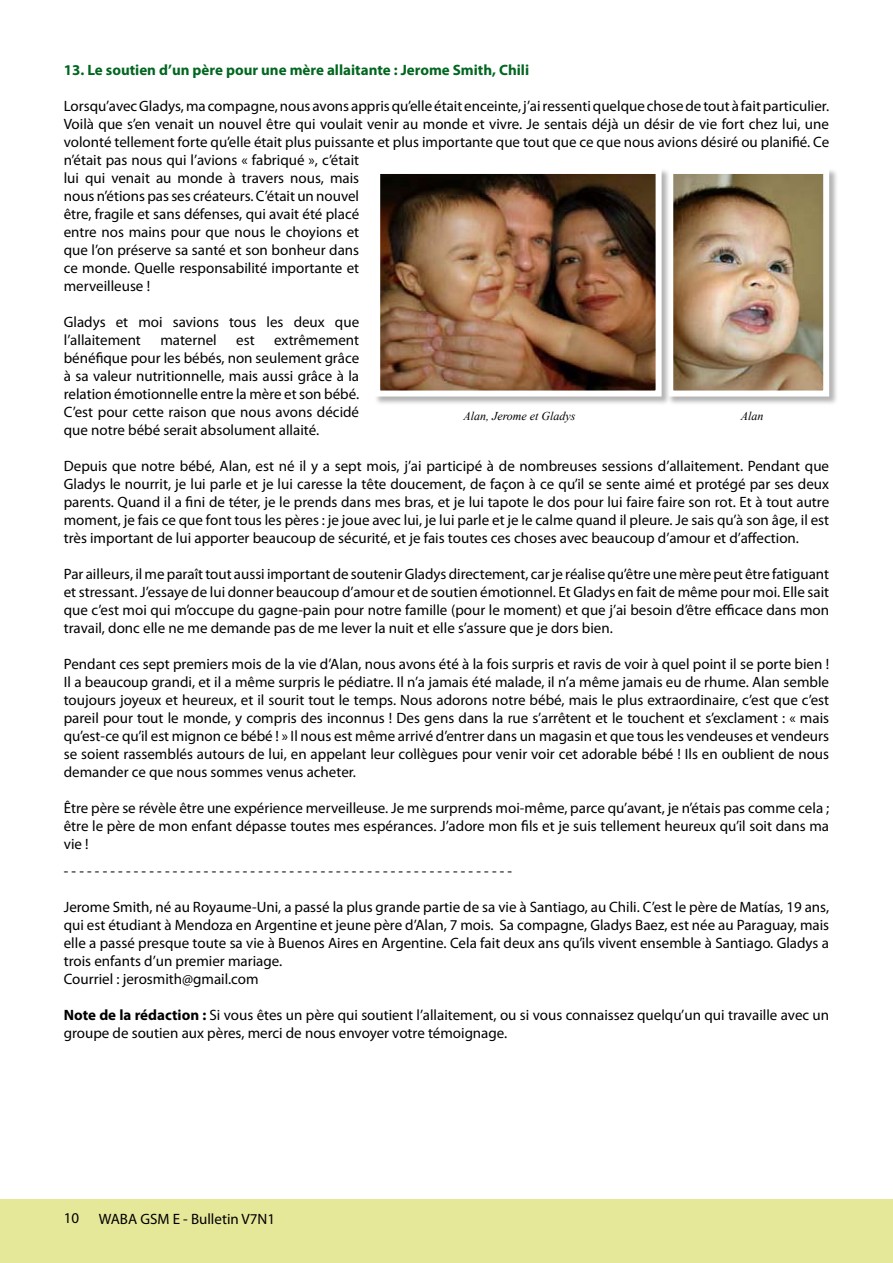
<style>
.page{position:relative;width:893px;height:1263px;background:#fff}
.page>*{position:absolute;margin:0;border:0;box-sizing:border-box;transform-origin:0 0}
.t1{font:15px/18px "Myriad Pro";color:#000;text-align:justify}
.t2{font:700 15px "Myriad Pro";color:#01661f}
.t3{font:italic 12px "Times New Roman";color:#000}
.s1{font-weight:700}
</style>
<div class="page">
<div style="left:0;top:1199px;width:893px;height:64px;background:#e6e899"></div>
<div style="left:666px;top:167px;width:173px;height:239px;background:#000;opacity:.3"></div>
<img style="left:674px;top:175px;width:148px;height:214px">
<div style="left:667px;top:168px;width:162px;height:228px;border:6px solid #fff"></div>
<div style="left:373px;top:167px;width:298px;height:239px;background:#000;opacity:.3"></div>
<img style="left:381px;top:175px;width:274px;height:214px">
<div style="left:374px;top:168px;width:288px;height:228px;border:6px solid #fff"></div>
<p class="t2" style="left:64px;top:60px;width:467px">13. Le soutien d’un père pour une mère allaitante : Jerome Smith, Chili</p>
<p class="t1" style="left:64px;top:97px;width:767px;text-align:left">Lorsqu’avec Gladys, ma compagne, nous avons appris qu’elle était enceinte, j’ai ressenti quelque chose de tout à fait particulier.<br>Voilà que s’en venait un nouvel être qui voulait venir au monde et vivre. Je sentais déjà un désir de vie fort chez lui, une volonté tellement forte qu’elle était plus puissante et plus importante que tout que ce que nous avions désiré ou planifié. Ce n’était pas nous qui l’avions « fabriqué », c’était<br>lui qui venait au monde à travers nous, mais<br>nous n’étions pas ses créateurs. C’était un nouvel<br>être, fragile et sans défenses, qui avait été placé<br>entre nos mains pour que nous le choyions et<br>que l’on préserve sa santé et son bonheur dans<br>ce monde. Quelle responsabilité importante et<br>merveilleuse !</p>
<p class="t1" style="left:64px;top:313px;width:297px">Gladys et moi savions tous les deux que l’allaitement</p>
<p class="t1" style="left:160px;top:331px;width:58px">maternel</p>
<p class="t1" style="left:236px;top:331px;width:20px">est</p>
<p class="t1" style="left:64px;top:331px;width:297px;text-indent:210px">extrêmement bénéfique pour les bébés, non seulement grâce à sa valeur nutritionnelle, mais aussi grâce à la relation émotionnelle entre la mère et son bébé.<br>C’est pour cette raison que nous avons décidé que notre bébé serait absolument allaité.</p>
<p class="t1" style="left:64px;top:457px;width:767px">Depuis que notre bébé, Alan, est né il y a sept mois, j’ai participé à de nombreuses sessions d’allaitement. Pendant que Gladys le nourrit, je lui parle et je lui caresse la tête doucement, de façon à ce qu’il se sente aimé et protégé par ses deux parents. Quand il a fini de téter, je le prends dans mes bras, et je lui tapote le dos pour lui faire faire son rot. Et à tout autre moment, je fais ce que font tous les pères : je joue avec lui, je lui parle et je le calme quand il pleure. Je sais qu’à son âge, il est très important de lui apporter beaucoup de sécurité, et je fais toutes ces choses avec beaucoup d’amour et d’affection.</p>
<p class="t1" style="left:64px;top:565px;width:767px">Par ailleurs, il me paraît tout aussi important de soutenir Gladys directement, car je réalise qu’être une mère peut être fatiguant et stressant. J’essaye de lui donner beaucoup d’amour et de soutien émotionnel. Et Gladys en fait de même pour moi. Elle sait que c’est moi qui m’occupe du gagne-pain pour notre famille (pour le moment) et que j’ai besoin d’être efficace dans mon travail, donc elle ne me demande pas de me lever la nuit et elle s’assure que je dors bien.</p>
<p class="t1" style="left:64px;top:655px;width:767px">Pendant ces sept premiers mois de la vie d’Alan, nous avons été à la fois surpris et ravis de voir à quel point il se porte bien !<br>Il a beaucoup grandi, et il a même surpris le pédiatre. Il n’a jamais été malade, il n’a même jamais eu de rhume. Alan semble toujours joyeux et heureux, et il sourit tout le temps. Nous adorons notre bébé, mais le plus extraordinaire, c’est que c’est pareil pour tout le monde, y compris des inconnus ! Des gens dans la rue s’arrêtent et le touchent et s’exclament : « mais qu’est-ce qu’il est mignon ce bébé ! » Il nous est même arrivé d’entrer dans un magasin et que tous les vendeuses et vendeurs se soient rassemblés autours de lui, en appelant leur collègues pour venir voir cet adorable bébé ! Ils en oublient de nous demander ce que nous sommes venus acheter.</p>
<p class="t1" style="left:64px;top:799px;width:767px">Être père se révèle être une expérience merveilleuse. Je me surprends moi-même, parce qu’avant, je n’étais pas comme cela ; être le père de mon enfant dépasse toutes mes espérances. J’adore mon fils et je suis tellement heureux qu’il soit dans ma vie !</p>
<p class="t1" style="left:64px;top:862px;width:450px">- - - - - - - - - - - - - - - - - - - - - - - - - - - - - - - - - - - - - - - - - - - - - - - - - - - - - - - - - -</p>
<p class="t1" style="left:64px;top:898px;width:767px;text-align:left">Jerome Smith, né au Royaume-Uni, a passé la plus grande partie de sa vie à Santiago, au Chili. C’est le père de Matías, 19 ans, qui est étudiant à Mendoza en Argentine et jeune père d’Alan, 7 mois. Sa compagne, Gladys Baez, est née au Paraguay, mais elle a passé presque toute sa vie à Buenos Aires en Argentine. Cela fait deux ans qu’ils vivent ensemble à Santiago. Gladys a trois enfants d’un premier mariage.<br>Courriel : jerosmith@gmail.com</p>
<p class="t1" style="left:64px;top:1006px;width:767px"><span class="s1">Note de la rédaction :</span> Si vous êtes un père qui soutient l’allaitement, ou si vous connaissez quelqu’un qui travaille avec un groupe de soutien aux pères, merci de nous envoyer votre témoignage.</p>
<p class="t3" style="left:463px;top:408px;width:114px">Alan, Jerome et Gladys</p>
<p class="t3" style="left:741px;top:408px;width:24px">Alan</p>
<p class="t1" style="left:64px;top:1209px;width:17px">10</p>
<p class="t1" style="left:99px;top:1209px;width:178px">WABA GSM E - Bulletin V7N1</p>
</div>
